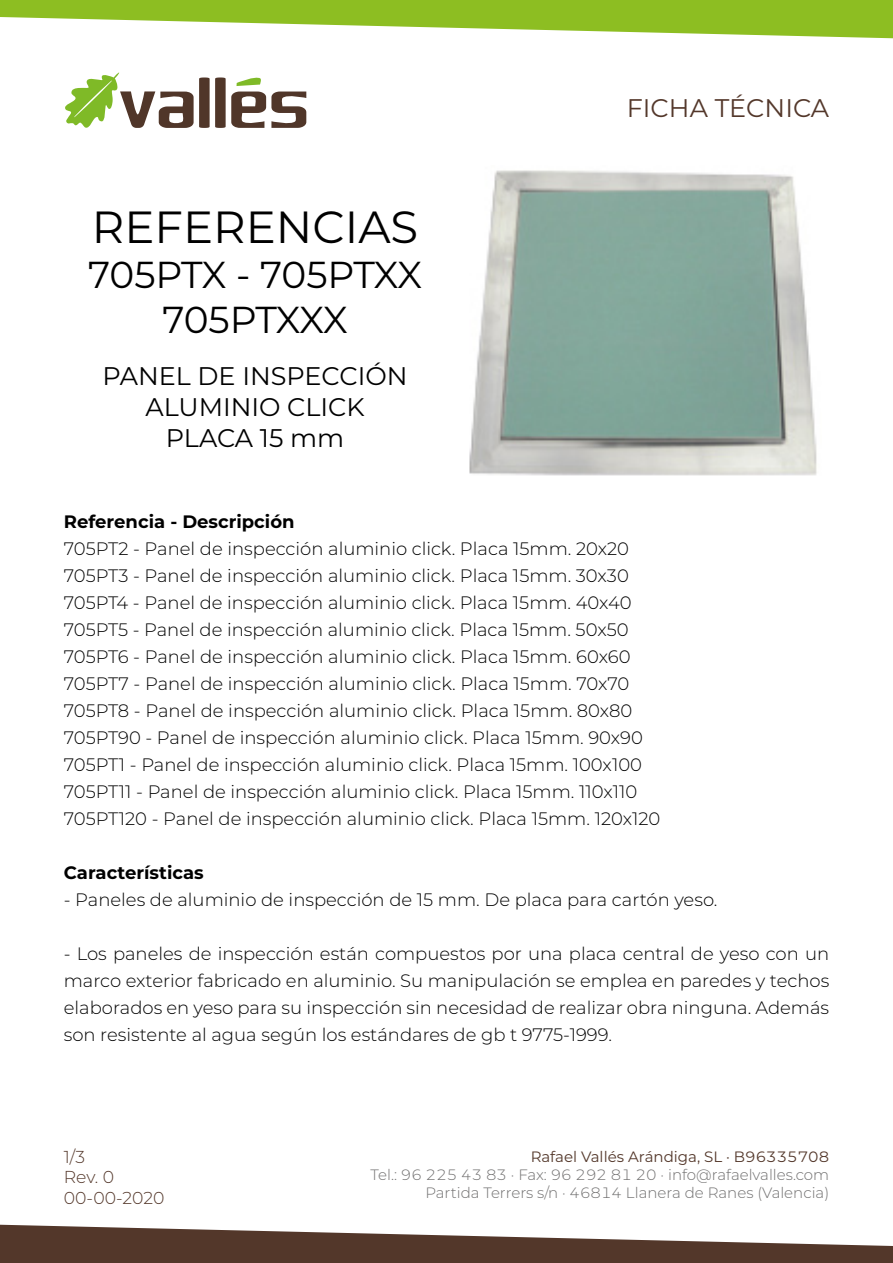
<style>
.page{position:relative;width:893px;height:1263px;background:#fff}
.page>*{position:absolute;margin:0;border:0;box-sizing:border-box;transform-origin:0 0}
.t1{font:45px "Montserrat";color:#000}
.t2{font:37.5px "Montserrat";letter-spacing:-.02em;color:#000}
.t3{font:25.5px/30.6px "Montserrat";color:#000;text-align:center}
.t4{font:25.5px "Montserrat";color:#53372a}
.t5{font:300 18px/27px "Montserrat";color:#000;text-align:justify}
.t6{font:700 18px "Montserrat";color:#000}
.t7{font:300 17.25px/20.7px "Montserrat";color:#53372a}
.t8{font:300 15px/18px "Montserrat";color:#706f6f;text-align:right}
.t9{font:15px "Montserrat";color:#53372a}
</style>
<div class="page">
<svg style="left:65px;top:72px;width:241px;height:56px"></svg>
<svg style="left:0;top:0;width:893px;height:38px"></svg>
<svg style="left:0;top:1225px;width:893px;height:38px"></svg>
<img style="left:469px;top:170px;width:348px;height:306px">
<p class="t1" style="left:92px;top:196px;width:328px">REFERENCIAS</p>
<p class="t2" style="left:88px;top:249px;width:335px">705PTX - 705PTXX</p>
<p class="t2" style="left:162px;top:294px;width:187px">705PTXXX</p>
<p class="t3" style="left:103px;top:360px;width:306px">PANEL DE INSPECCIÓN<br>ALUMINIO CLICK</p>
<p class="t3" style="left:166px;top:421px;width:180px">PLACA 15 mm</p>
<h3 class="t4" style="left:627px;top:90px;width:204px">FICHA TÉCNICA</h3>
<p class="t6" style="left:64px;top:508px;width:232px">Referencia - Descripción</p>
<p class="t5" style="left:64px;top:534px;width:567px">705PT2 - Panel de inspección aluminio click. Placa 15mm. 20x20</p>
<p class="t5" style="left:64px;top:561px;width:567px">705PT3 - Panel de inspección aluminio click. Placa 15mm. 30x30</p>
<p class="t5" style="left:64px;top:588px;width:569px">705PT4 - Panel de inspección aluminio click. Placa 15mm. 40x40</p>
<p class="t5" style="left:64px;top:615px;width:566px">705PT5 - Panel de inspección aluminio click. Placa 15mm. 50x50</p>
<p class="t5" style="left:64px;top:642px;width:568px">705PT6 - Panel de inspección aluminio click. Placa 15mm. 60x60</p>
<p class="t5" style="left:64px;top:669px;width:567px">705PT7 - Panel de inspección aluminio click. Placa 15mm. 70x70</p>
<p class="t5" style="left:64px;top:696px;width:570px">705PT8 - Panel de inspección aluminio click. Placa 15mm. 80x80</p>
<p class="t5" style="left:64px;top:723px;width:581px">705PT90 - Panel de inspección aluminio click. Placa 15mm. 90x90</p>
<p class="t5" style="left:64px;top:750px;width:580px">705PT1 - Panel de inspección aluminio click. Placa 15mm. 100x100</p>
<p class="t5" style="left:64px;top:777px;width:575px">705PT11 - Panel de inspección aluminio click. Placa 15mm. 110x110</p>
<p class="t5" style="left:64px;top:804px;width:598px">705PT120 - Panel de inspección aluminio click. Placa 15mm. 120x120</p>
<p class="t6" style="left:64px;top:859px;width:141px">Características</p>
<p class="t5" style="left:64px;top:885px;width:655px">- Paneles de aluminio de inspección de 15 mm. De placa para cartón yeso.</p>
<p class="t5" style="left:64px;top:939px;width:767px">- Los paneles de inspección están compuestos por una placa central de yeso con un marco exterior fabricado en aluminio. Su manipulación se emplea en paredes y techos elaborados en yeso para su inspección sin necesidad de realizar obra ninguna. Además son resistente al agua según los estándares de gb t 9775-1999.</p>
<p class="t7" style="left:64px;top:1146px;width:102px">1/3<br>Rev. 0<br>00-00-2020</p>
<p class="t9" style="left:531px;top:1146px;width:300px">Rafael Vallés Arándiga, SL · B96335708</p>
<p class="t8" style="left:371px;top:1165px;width:460px">Tel.: 96 225 43 83 · Fax: 96 292 81 20 · info@rafaelvalles.com<br>Partida Terrers s/n · 46814 Llanera de Ranes (Valencia)</p>
</div>
